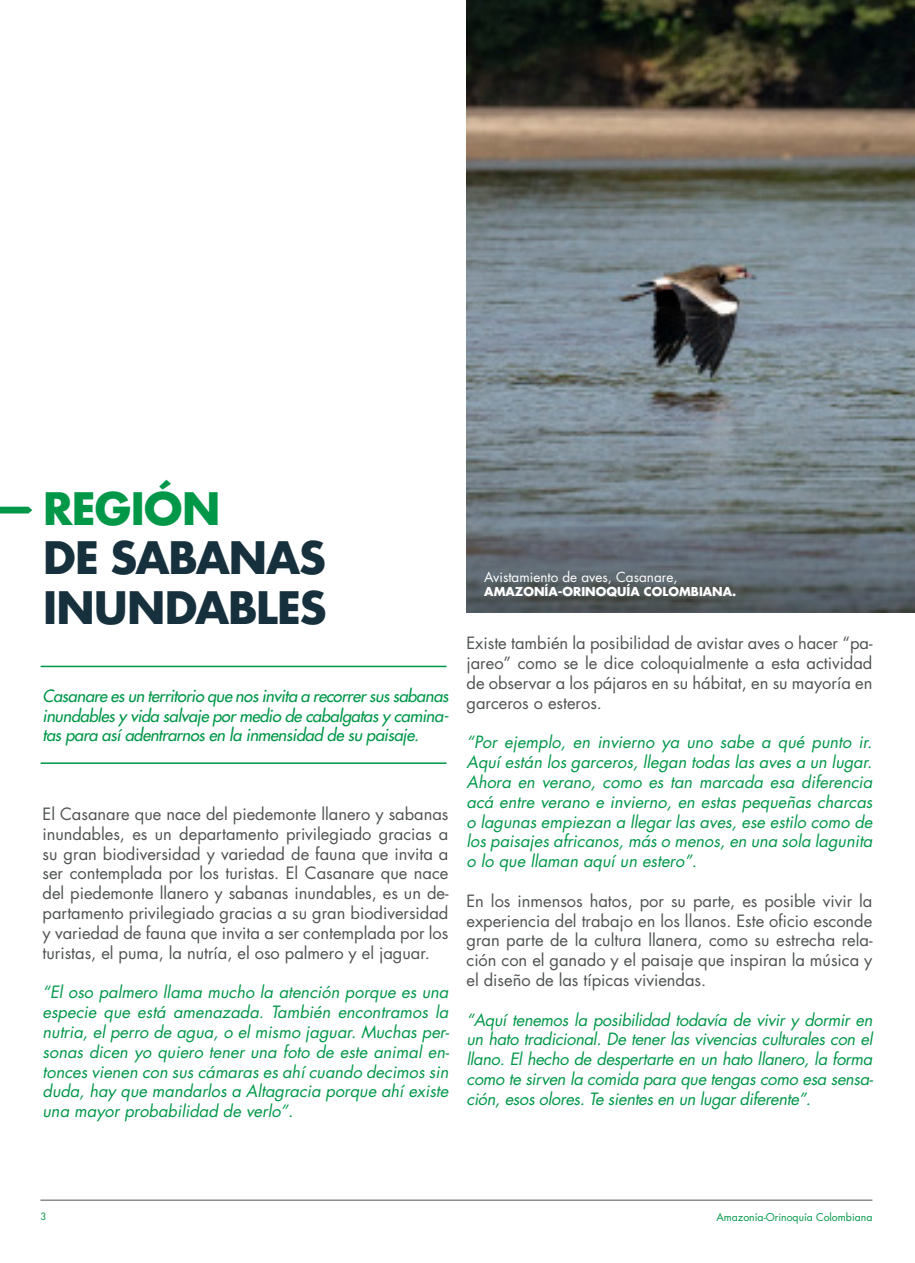
<style>
.page{position:relative;width:915px;height:1263px;background:#fff}
.page>*{position:absolute;margin:0;border:0;box-sizing:border-box;transform-origin:0 0}
.t1{font:700 43.5px "Futura";letter-spacing:-.05em;color:#17303d}
.t2{font:700 43.5px "Futura";letter-spacing:-.05em;color:#009748}
.t3{font:italic 16.5px/19.8px "Futura Std";color:#009748;text-align:justify}
.t4{font:16.5px/19.8px "Futura Std";color:#505353;text-align:justify}
.t5{font:italic 500 16.5px/19.8px "Futura Std";letter-spacing:-.02em;color:#009748;text-align:justify}
.t6{font:13.5px "Futura Std";color:#fff}
.t7{font:700 12px "Futura Std";color:#fff}
.t8{font:10.5px "Futura Std";color:#009748}
.t9{font:9.75px "Futura Std";color:#009748}
</style>
<div class="page">
<hr style="left:40px;top:1200px;width:832px;height:1px;background:#505353">
<img style="left:466px;top:0;width:448px;height:391px">
<hr style="left:41px;top:666px;width:405px;height:1px;background:#009748">
<hr style="left:41px;top:762px;width:405px;height:2px;background:#009748">
<svg style="left:0;top:507px;width:32px;height:6px"></svg>
<svg style="left:466px;top:391px;width:448px;height:221px;background:#6e7980"></svg>
<p class="t2" style="left:43px;top:477px;width:180px">REGIÓN</p>
<p class="t1" style="left:43px;top:526px;width:285px">DE SABANAS</p>
<p class="t1" style="left:43px;top:576px;width:286px">INUNDABLES</p>
<p class="t5" style="left:43px;top:686px;width:407px">Casanare es un territorio que nos invita a recorrer sus sabanas inundables y vida salvaje por medio de cabalgatas y camina&shy;tas para así adentrarnos en la inmensidad de su paisaje.</p>
<p class="t4" style="left:43px;top:804px;width:407px">El Casanare que nace del piedemonte llanero y sabanas inundables, es un departamento privilegiado gracias a su gran biodiversidad y variedad de fauna que invita a ser contemplada por los turistas. El Casanare que nace del piedemonte llanero y sabanas inundables, es un de&shy;partamento privilegiado gracias a su gran biodiversidad y variedad de fauna que invita a ser contemplada por los turistas, el puma, la nutría, el oso palmero y el jaguar.</p>
<p class="t3" style="left:43px;top:982px;width:408px">“El oso palmero llama mucho la atención porque es una especie que está amenazada. También encontramos la nutria, el perro de agua, o el mismo jaguar. Muchas per&shy;sonas dicen yo quiero tener una foto de este animal en&shy;tonces vienen con sus cámaras es ahí cuando decimos sin duda, hay que mandarlos a Altagracia porque ahí existe una mayor probabilidad de verlo”.</p>
<p class="t6" style="left:484px;top:568px;width:195px">Avistamiento de aves, Casanare,</p>
<p class="t7" style="left:484px;top:584px;width:253px">AMAZONÍA-ORINOQUÍA COLOMBIANA.</p>
<p class="t4" style="left:466px;top:633px;width:407px">Existe también la posibilidad de avistar aves o hacer “pa&shy;jareo” como se le dice coloquialmente a esta actividad de observar a los pájaros en su hábitat, en su mayoría en garceros o esteros.</p>
<p class="t3" style="left:466px;top:733px;width:407px">“Por ejemplo, en invierno ya uno sabe a qué punto ir.<br>Aquí están los garceros, llegan todas las aves a un lugar.<br>Ahora en verano, como es tan marcada esa diferencia acá entre verano e invierno, en estas pequeñas charcas o lagunas empiezan a llegar las aves, ese estilo como de los paisajes africanos, más o menos, en una sola lagunita o lo que llaman aquí un estero”.</p>
<p class="t4" style="left:466px;top:891px;width:407px">En los inmensos hatos, por su parte, es posible vivir la experiencia del trabajo en los llanos. Este oficio esconde gran parte de la cultura llanera, como su estrecha rela&shy;ción con el ganado y el paisaje que inspiran la música y el diseño de las típicas viviendas.</p>
<p class="t3" style="left:466px;top:1010px;width:408px">“Aquí tenemos la posibilidad todavía de vivir y dormir en un hato tradicional. De tener las vivencias culturales con el llano. El hecho de despertarte en un hato llanero, la forma como te sirven la comida para que tengas como esa sensa&shy;ción, esos olores. Te sientes en un lugar diferente”.</p>
<p class="t9" style="left:40px;top:1210px;width:8px">3</p>
<p class="t8" style="left:716px;top:1211px;width:157px">Amazonía-Orinoquía Colombiana</p>
</div>
